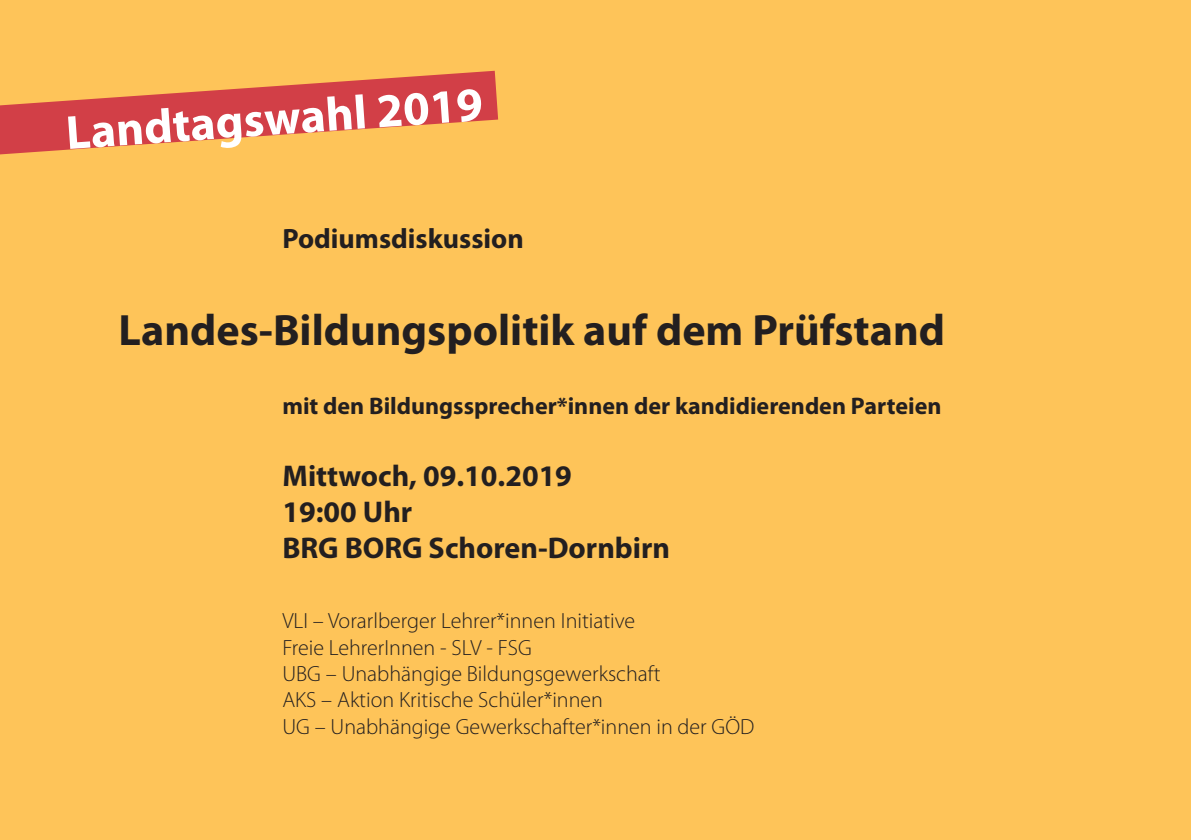
<style>
.page{position:relative;width:1191px;height:840px;background:#fff}
.page>*{position:absolute;margin:0;border:0;box-sizing:border-box;transform-origin:0 0}
.t1{font:700 48px "Myriad Pro";color:#fff}
.t2{font:700 44px "Myriad Pro";color:#231f20}
.t3{font:700 30px/36px "Myriad Pro";color:#231f20}
.t4{font:700 28px "Myriad Pro";color:#231f20}
.t5{font:700 24px "Myriad Pro";color:#231f20}
.t6{font:300 22px/26.4px "Myriad Pro";color:#231f20}
</style>
<div class="page">
<div style="left:0;top:0;width:1191px;height:839px;background:#fec459"></div>
<svg style="left:0;top:71px;width:498px;height:83px;fill:#d23f47"></svg>
<h1 class="t1" style="left:64px;top:102px;width:419px;rotate:-4deg">Landtagswahl 2019</h1>
<p class="t4" style="left:282px;top:220px;width:243px">Podiumsdiskussion</p>
<h2 class="t2" style="left:119px;top:301px;width:828px">Landes-Bildungspolitik auf dem Prüfstand</h2>
<p class="t5" style="left:282px;top:390px;width:660px">mit den Bildungssprecher*innen der kandidierenden Parteien</p>
<h3 class="t3" style="left:282px;top:457px;width:389px">Mittwoch, 09.10.2019<br>19:00 Uhr<br>BRG BORG Schoren-Dornbirn</h3>
<p class="t6" style="left:282px;top:607px;width:473px">VLI – Vorarlberger Lehrer*innen Initiative<br>Freie LehrerInnen - SLV - FSG<br>UBG – Unabhängige Bildungsgewerkschaft<br>AKS – Aktion Kritische Schüler*innen<br>UG – Unabhängige Gewerkschafter*innen in der GÖD</p>
</div>
